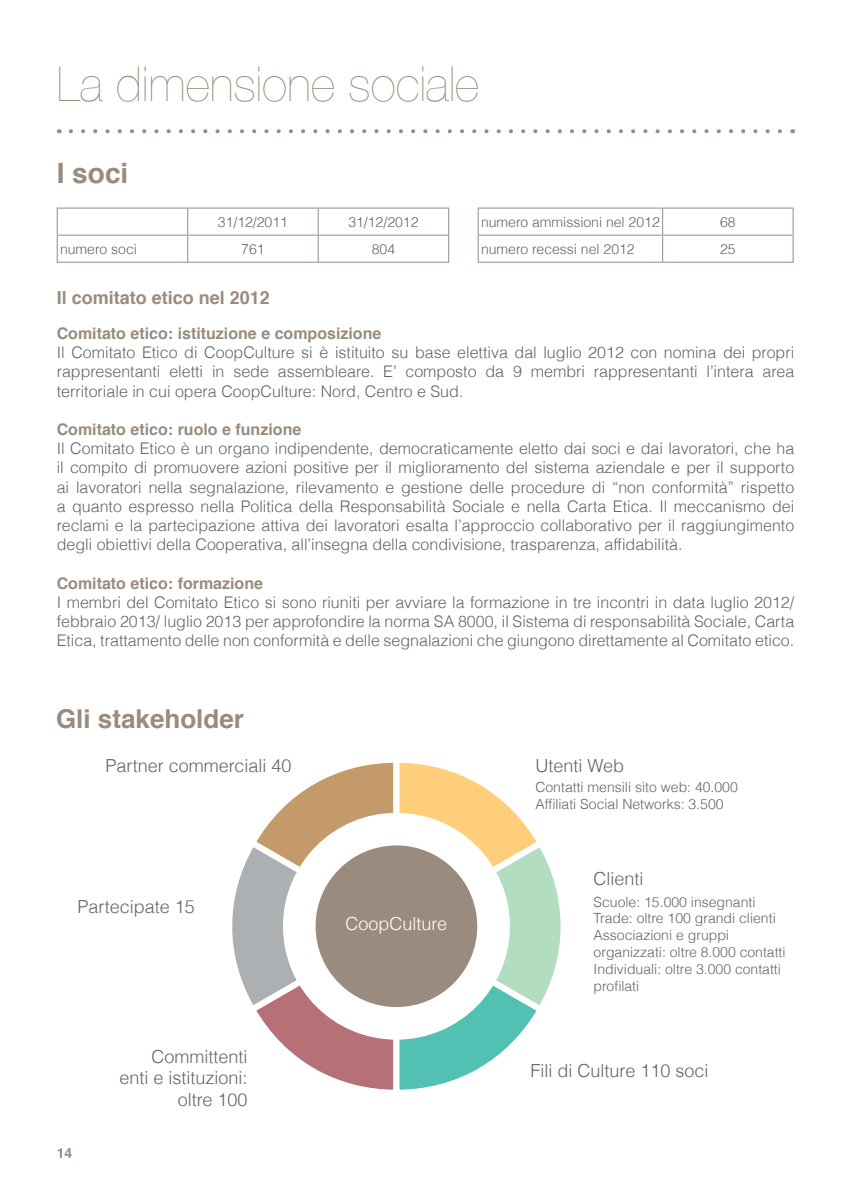
<style>
.page{position:relative;width:851px;height:1191px;background:#fff}
.page>*{position:absolute;margin:0;border:0;box-sizing:border-box;transform-origin:0 0}
.t1{font:200 48px "Helvetica Neue";color:#998b7d}
.t2{font:700 28px "Helvetica";color:#998b7d}
.t3{font:700 26px "Helvetica";color:#998b7d}
.t4{font:300 18px/21.6px "Helvetica";color:#636466;text-align:right}
.t5{font:700 18px "Helvetica";color:#998b7d}
.t6{font:300 18px "Helvetica";color:#fff}
.t7{font:300 16px/19.2px "Helvetica";color:#636466;text-align:justify}
.t8{font:700 16px "Helvetica";color:#998b7d}
.t9{font:300 14px/16.8px "Helvetica";color:#636466}
.t10{font:700 14px "Helvetica";color:#998b7d}
</style>
<div class="page">
<svg style="left:71px;top:129px;width:711px;height:4px"></svg>
<svg style="left:317px;top:209px;width:1px;height:53px"></svg>
<svg style="left:187px;top:209px;width:1px;height:53px"></svg>
<hr style="left:57px;top:208px;width:392px;height:1px;background:#998b7d">
<hr style="left:57px;top:262px;width:392px;height:1px;background:#998b7d">
<hr style="left:57px;top:235px;width:131px;height:1px;background:#998b7d">
<svg style="left:57px;top:208px;width:1px;height:54px"></svg>
<hr style="left:188px;top:235px;width:261px;height:1px;background:#998b7d">
<svg style="left:448px;top:208px;width:1px;height:54px"></svg>
<hr style="left:477px;top:208px;width:185px;height:1px;background:#998b7d">
<hr style="left:477px;top:262px;width:185px;height:1px;background:#998b7d">
<hr style="left:477px;top:235px;width:185px;height:1px;background:#998b7d">
<svg style="left:477px;top:208px;width:1px;height:54px"></svg>
<hr style="left:662px;top:208px;width:131px;height:1px;background:#998b7d">
<hr style="left:662px;top:262px;width:131px;height:1px;background:#998b7d">
<hr style="left:662px;top:235px;width:131px;height:1px;background:#998b7d">
<svg style="left:662px;top:208px;width:1px;height:54px"></svg>
<svg style="left:792px;top:208px;width:1px;height:54px"></svg>
<svg style="left:232px;top:762px;width:329px;height:328px"></svg>
<div style="left:283px;top:813px;width:227px;height:226px;background:#fff;border-radius:50%"></div>
<div style="left:315px;top:845px;width:162px;height:162px;background:#998b7d;border-radius:50%"></div>
<h1 class="t1" style="left:57px;top:56px;width:424px">La dimensione sociale</h1>
<h2 class="t2" style="left:57px;top:161px;width:73px">I soci</h2>
<p class="t9" style="left:218px;top:214px;width:72px">31/12/2011</p>
<p class="t9" style="left:348px;top:214px;width:72px">31/12/2012</p>
<p class="t9" style="left:60px;top:241px;width:78px">numero soci</p>
<p class="t9" style="left:241px;top:241px;width:25px">761</p>
<p class="t9" style="left:372px;top:241px;width:25px">804</p>
<p class="t5" style="left:57px;top:290px;width:215px">Il comitato etico nel 2012</p>
<p class="t9" style="left:481px;top:214px;width:180px">numero ammissioni nel 2012</p>
<p class="t9" style="left:720px;top:214px;width:17px">68</p>
<p class="t9" style="left:481px;top:241px;width:155px">numero recessi nel 2012</p>
<p class="t9" style="left:720px;top:241px;width:17px">25</p>
<p class="t8" style="left:57px;top:327px;width:326px">Comitato etico: istituzione e composizione</p>
<p class="t7" style="left:57px;top:344px;width:739px">Il Comitato Etico di CoopCulture si è istituito su base elettiva dal luglio 2012 con nomina dei propri rappresentanti eletti in sede assembleare. E’ composto da 9 membri rappresentanti l’intera area territoriale in cui opera CoopCulture: Nord, Centro e Sud.</p>
<p class="t8" style="left:57px;top:423px;width:246px">Comitato etico: ruolo e funzione</p>
<p class="t7" style="left:57px;top:440px;width:739px">Il Comitato Etico è un organo indipendente, democraticamente eletto dai soci e dai lavoratori, che ha il compito di promuovere azioni positive per il miglioramento del sistema aziendale e per il supporto ai lavoratori nella segnalazione, rilevamento e gestione delle procedure di “non conformità” rispetto a quanto espresso nella Politica della Responsabilità Sociale e nella Carta Etica. Il meccanismo dei reclami e la partecipazione attiva dei lavoratori esalta l’approccio collaborativo per il raggiungimento degli obiettivi della Cooperativa, all’insegna della condivisione, trasparenza, affidabilità.</p>
<p class="t8" style="left:57px;top:576px;width:208px">Comitato etico: formazione</p>
<p class="t7" style="left:57px;top:594px;width:739px">I membri del Comitato Etico si sono riuniti per avviare la formazione in tre incontri in data luglio 2012/ febbraio 2013/ luglio 2013 per approfondire la norma SA 8000, il Sistema di responsabilità Sociale, Carta Etica, trattamento delle non conformità e delle segnalazioni che giungono direttamente al Comitato etico.</p>
<h3 class="t3" style="left:56px;top:708px;width:189px">Gli stakeholder</h3>
<p class="t4" style="left:105px;top:756px;width:188px">Partner commerciali 40</p>
<p class="t4" style="left:77px;top:897px;width:119px">Partecipate 15</p>
<p class="t10" style="left:57px;top:1146px;width:17px">14</p>
<p class="t4" style="left:119px;top:1047px;width:130px">Committenti enti e istituzioni: oltre 100</p>
<p class="t6" style="left:345px;top:916px;width:103px">CoopCulture</p>
<p class="t4" style="left:535px;top:756px;width:90px">Utenti Web</p>
<p class="t9" style="left:535px;top:780px;width:204px">Contatti mensili sito web: 40.000<br>Affiliati Social Networks: 3.500</p>
<p class="t4" style="left:593px;top:869px;width:52px">Clienti</p>
<p class="t9" style="left:593px;top:894px;width:193px">Scuole: 15.000 insegnanti<br>Trade: oltre 100 grandi clienti<br>Associazioni e gruppi organizzati: oltre 8.000 contatti<br>Individuali: oltre 3.000 contatti profilati</p>
<p class="t4" style="left:530px;top:1061px;width:179px">Fili di Culture 110 soci</p>
</div>
